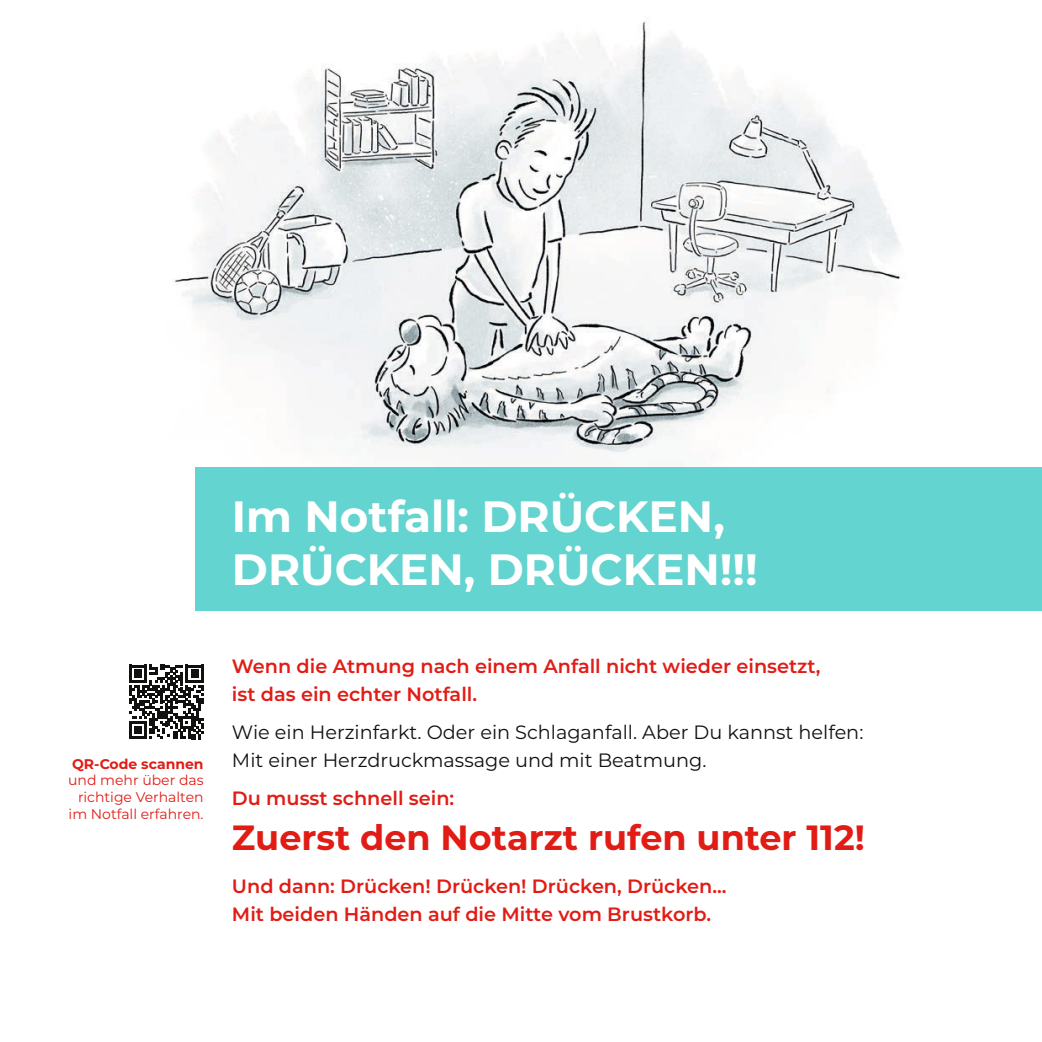
<style>
.page{position:relative;width:1042px;height:1042px;background:#fff}
.page>*{position:absolute;margin:0;border:0;box-sizing:border-box;transform-origin:0 0}
.t1{font:700 43.75px/52.5px "Montserrat";color:#fff}
.t2{font:700 35px "Montserrat";color:#e11c15}
.t3{font:600 19.25px/28px "Montserrat";color:#e11c15}
.t4{font:19.25px/28px "Montserrat";color:#11110f}
.t5{font:14px/16.8px "Montserrat";color:#e11c15;text-align:right}
.t6{font:700 14px "Montserrat";color:#e11c15}
</style>
<div class="page">
<img style="left:174px;top:17px;width:729px;height:534px">
<div style="left:196px;top:467px;width:846px;height:144px;background:#63d4cf"></div>
<svg style="left:129px;top:665px;width:75px;height:74px"></svg>
<p class="t6" style="left:72px;top:753px;width:133px">QR-Code scannen</p>
<p class="t5" style="left:68px;top:771px;width:137px">und mehr über das richtige Verhalten im Notfall erfahren.</p>
<h1 class="t1" style="left:232px;top:488px;width:527px">Im Notfall: DRÜCKEN,<br>DRÜCKEN, DRÜCKEN!!!</h1>
<p class="t3" style="left:232px;top:651px;width:590px">Wenn die Atmung nach einem Anfall nicht wieder einsetzt, ist das ein echter Notfall.</p>
<p class="t4" style="left:232px;top:717px;width:633px">Wie ein Herzinfarkt. Oder ein Schlaganfall. Aber Du kannst helfen:<br>Mit einer Herzdruckmassage und mit Beatmung.</p>
<p class="t3" style="left:232px;top:783px;width:224px">Du musst schnell sein:</p>
<h2 class="t2" style="left:232px;top:812px;width:634px">Zuerst den Notarzt rufen unter 112!</h2>
<p class="t3" style="left:232px;top:871px;width:496px">Und dann: Drücken! Drücken! Drücken, Drücken...<br>Mit beiden Händen auf die Mitte vom Brustkorb.</p>
</div>
